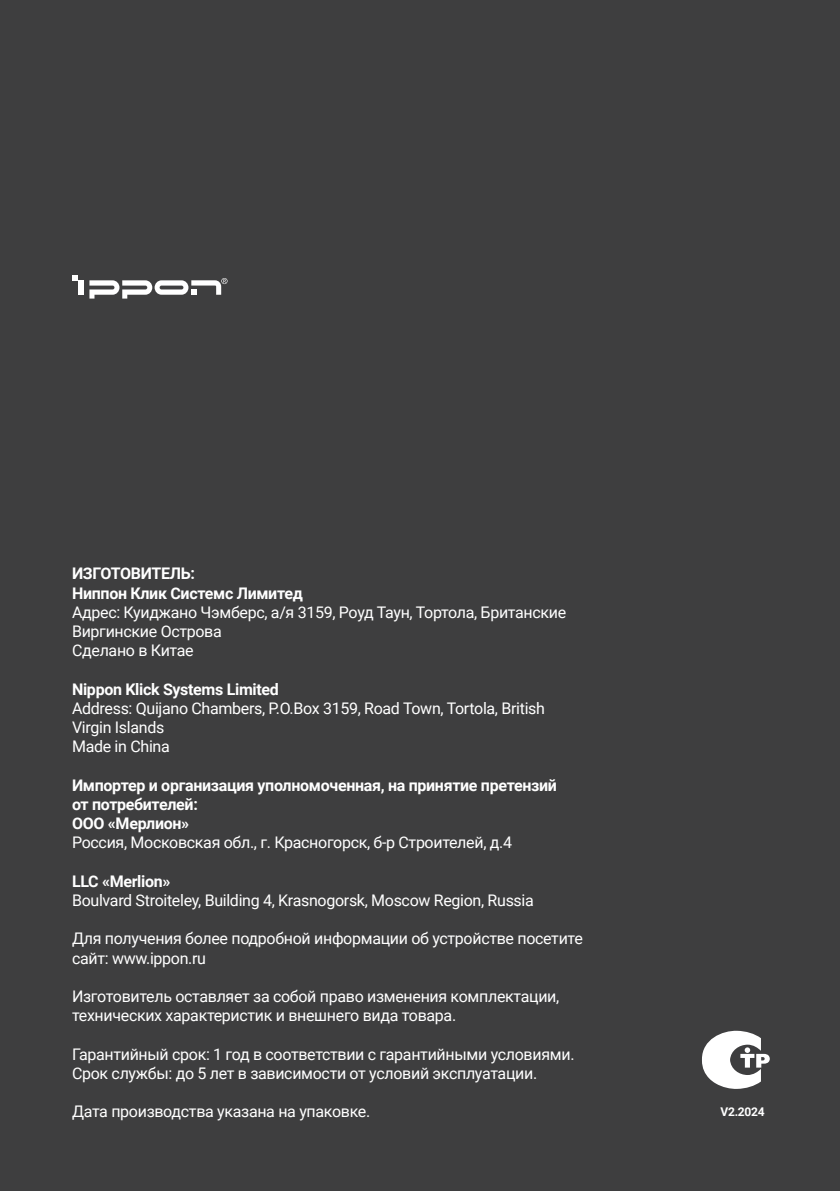
<style>
.page{position:relative;width:840px;height:1191px;background:#fff}
.page>*{position:absolute;margin:0;border:0;box-sizing:border-box;transform-origin:0 0}
.t1{font:16px/19.2px "Roboto";letter-spacing:-.02em;color:#fff}
.t2{font:700 16px "Roboto";letter-spacing:-.02em;color:#fff}
.t3{font:700 12px "Roboto";letter-spacing:-.02em;color:#fff}
</style>
<div class="page">
<div style="left:0;top:0;width:839px;height:1191px;background:#3e3e3f"></div>
<div style="left:79px;top:280px;width:5px;height:15px;background:#fff"></div>
<svg style="left:72px;top:275px;width:5px;height:5px"></svg>
<svg style="left:89px;top:278px;width:138px;height:20px"></svg>
<svg style="left:702px;top:1030px;width:67px;height:59px"></svg>
<p class="t2" style="left:72px;top:562px;width:124px">ИЗГОТОВИТЕЛЬ:</p>
<p class="t2" style="left:72px;top:582px;width:232px">Ниппон Клик Системс Лимитед</p>
<p class="t1" style="left:72px;top:602px;width:495px">Адрес: Куиджано Чэмберс, а/я 3159, Роуд Таун, Тортола, Британские</p>
<p class="t1" style="left:72px;top:621px;width:151px">Виргинские Острова</p>
<p class="t1" style="left:72px;top:640px;width:123px">Сделано в Китае</p>
<p class="t2" style="left:72px;top:678px;width:208px">Nippon Klick Systems Limited</p>
<p class="t1" style="left:72px;top:698px;width:474px">Address: Quijano Chambers, P.O.Box 3159, Road Town, Tortola, British</p>
<p class="t1" style="left:72px;top:717px;width:94px">Virgin Islands</p>
<p class="t1" style="left:72px;top:736px;width:99px">Made in China</p>
<p class="t2" style="left:72px;top:774px;width:486px">Импортер и организация уполномоченная, на принятие претензий</p>
<p class="t2" style="left:72px;top:793px;width:127px">от потребителей:</p>
<p class="t2" style="left:72px;top:812px;width:119px">ООО «Мерлион»</p>
<p class="t1" style="left:72px;top:832px;width:441px">Россия, Московская обл., г. Красногорск, б-р Строителей, д.4</p>
<p class="t2" style="left:72px;top:870px;width:100px">LLC «Merlion»</p>
<p class="t1" style="left:72px;top:890px;width:463px">Boulvard Stroiteley, Building 4, Krasnogorsk, Moscow Region, Russia</p>
<p class="t1" style="left:72px;top:928px;width:512px">Для получения более подробной информации об устройстве посетите сайт: www.ippon.ru</p>
<p class="t1" style="left:72px;top:986px;width:488px">Изготовитель оставляет за собой право изменения комплектации, технических характеристик и внешнего вида товара.</p>
<p class="t1" style="left:72px;top:1043px;width:503px">Гарантийный срок: 1 год в соответствии с гарантийными условиями.</p>
<p class="t1" style="left:72px;top:1063px;width:466px">Срок службы: до 5 лет в зависимости от условий эксплуатации.</p>
<p class="t1" style="left:72px;top:1101px;width:299px">Дата производства указана на упаковке.</p>
<p class="t3" style="left:720px;top:1103px;width:46px">V2.2024</p>
</div>
